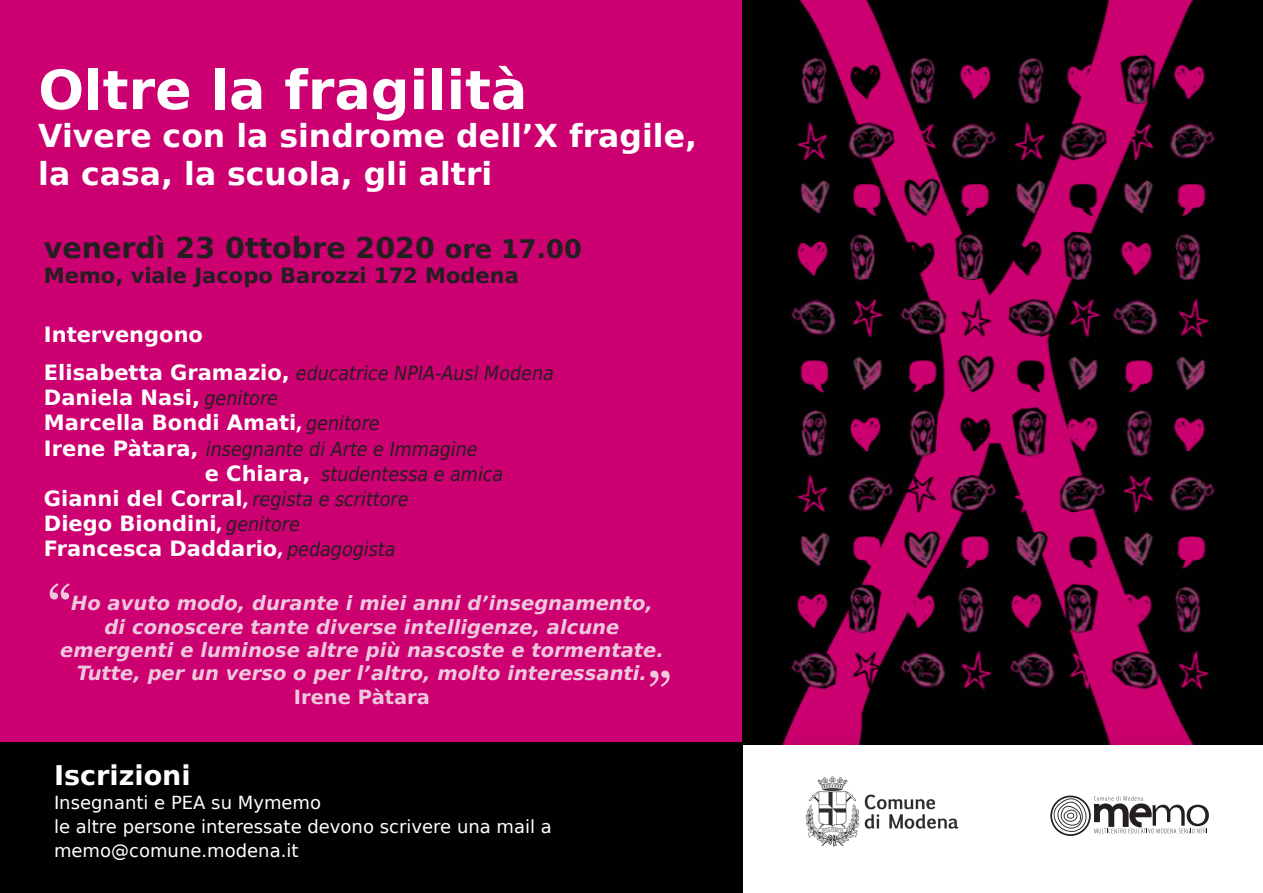
<style>
.page{position:relative;width:1263px;height:893px;background:#fff}
.page>*{position:absolute;margin:0;border:0;box-sizing:border-box;transform-origin:0 0}
.t1{font:61.5px "Georgia";color:#efc8de}
.t2{font:700 54px "DejaVu Sans";color:#fff}
.t3{font:700 31.5px "DejaVu Sans";color:#fff}
.t4{font:700 28.5px "DejaVu Sans";color:#231f20}
.t5{font:700 27px "DejaVu Sans";color:#fff}
.t6{font:700 21px "DejaVu Sans";color:#fff}
.t7{font:700 21px "DejaVu Sans";color:#231f20}
.t8{font:italic 700 19.5px "DejaVu Sans";color:#efc8de}
.t9{font:italic 19.5px "DejaVu Sans Condensed";color:#231f20}
.t10{font:700 19.5px "DejaVu Sans";color:#efc8de}
.t11{font:18px "DejaVu Sans";color:#fff}
.s1{font-size:25.5px}
.s2{font-family:"DejaVu Sans";font-weight:700;font-style:normal;font-size:21px;color:#fff}
.s3{font-family:"DejaVu Sans Condensed";font-weight:400;font-style:italic;font-size:19.5px;color:#231f20}
.s4{font-family:"Myriad Pro"}
.s5{font-family:"Myriad Pro";font-weight:700;font-style:normal;font-size:21px;color:#fff}
</style>
<div class="page">
<div style="left:0;top:0;width:1209px;height:742px;background:#cc0070"></div>
<img style="left:742px;top:0;width:521px;height:744px">
<div style="left:0;top:742px;width:742px;height:151px;background:#010101"></div>
<svg style="left:1050px;top:795px;width:159px;height:41px"></svg>
<img style="left:806px;top:776px;width:153px;height:70px">
<p class="t2" style="left:38px;top:46px;width:491px">Oltre la fragilità</p>
<p class="t3" style="left:38px;top:110px;width:660px">Vivere con la sindrome dell’X fragile,</p>
<p class="t3" style="left:38px;top:148px;width:456px">la casa, la scuola, gli altri</p>
<p class="t4" style="left:44px;top:224px;width:539px">venerdì 23 0ttobre 2020 <span class="s1">ore 17.00</span></p>
<p class="t7" style="left:44px;top:258px;width:476px">Memo, viale Jacopo Barozzi 172 Modena</p>
<p class="t6" style="left:44px;top:318px;width:161px">Intervengono</p>
<p class="t9" style="left:44px;top:359px;width:511px"><span class="s2">Elisabetta Gramazio,</span> educatrice NPIA-Ausl Modena</p>
<p class="t6" style="left:44px;top:381px;width:236px">Daniela Nasi, <span class="s3">genitore</span></p>
<p class="t6" style="left:44px;top:406px;width:337px">Marcella Bondi Amati<span class="s4">,</span> <span class="s3">genitore</span></p>
<p class="t9" style="left:44px;top:435px;width:435px"><span class="s2">Irene Pàtara,</span> insegnante di Arte e Immagine</p>
<p class="t9" style="left:205px;top:460px;width:300px"><span class="s2">e Chiara,</span> studentessa e amica</p>
<p class="t9" style="left:44px;top:485px;width:366px"><span class="s2">Gianni del Corral</span><span class="s5">,</span> regista e scrittore</p>
<p class="t6" style="left:44px;top:507px;width:257px">Diego Biondini<span class="s4">,</span> <span class="s3">genitore</span></p>
<p class="t6" style="left:44px;top:532px;width:353px">Francesca Daddario<span class="s4">,</span> <span class="s3">pedagogista</span></p>
<p class="t1" style="left:47px;top:571px;width:27px">“</p>
<p class="t8" style="left:71px;top:588px;width:583px">Ho avuto modo, durante i miei anni d’insegnamento,</p>
<p class="t8" style="left:105px;top:612px;width:516px">di conoscere tante diverse intelligenze, alcune</p>
<p class="t8" style="left:60px;top:635px;width:605px">emergenti e luminose altre più nascoste e tormentate.</p>
<p class="t8" style="left:77px;top:658px;width:571px">Tutte, per un verso o per l’altro, molto interessanti.</p>
<p class="t10" style="left:294px;top:681px;width:138px">Irene Pàtara</p>
<p class="t1" style="left:647px;top:658px;width:27px">”</p>
<p class="t5" style="left:54px;top:753px;width:138px">Iscrizioni</p>
<p class="t11" style="left:54px;top:788px;width:269px">Insegnanti e PEA su Mymemo</p>
<p class="t11" style="left:54px;top:812px;width:499px">le altre persone interessate devono scrivere una mail a</p>
<p class="t11" style="left:54px;top:836px;width:246px">memo@comune.modena.it</p>
</div>
